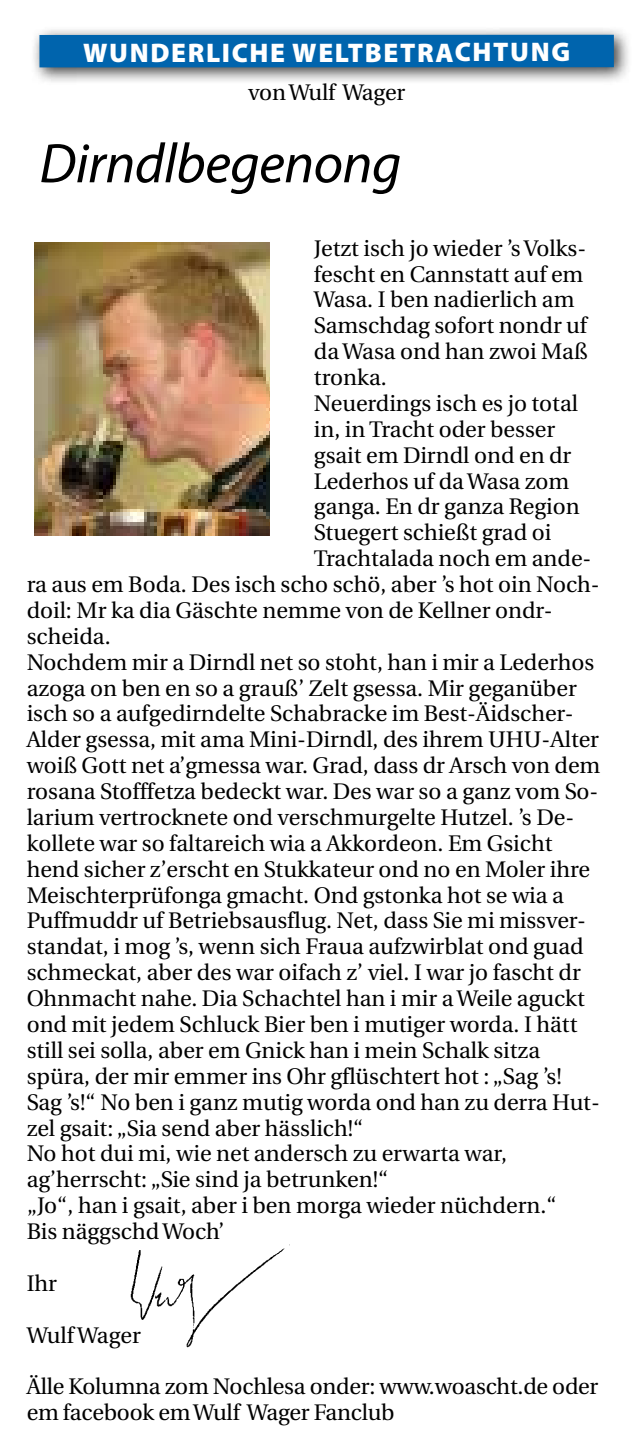
<style>
.page{position:relative;width:634px;height:1448px;background:#fff}
.page>*{position:absolute;margin:0;border:0;box-sizing:border-box;transform-origin:0 0}
.t1{font:italic 56.25px "Myriad Pro";letter-spacing:-.01em;color:#000}
.t2{font:900 27px "Myriad Pro";letter-spacing:.06em;color:#fff}
.t3{font:22.5px/25.9px "Utopia";color:#000}
</style>
<div class="page">
<div style="left:30px;top:25px;width:601px;height:61px;background:#000;opacity:.75"></div>
<div style="left:39px;top:35px;width:574px;height:32px;background:#0064ad"></div>
<img style="left:35px;top:242px;width:234px;height:294px">
<img style="left:130px;top:1244px;width:160px;height:104px">
<p class="t2" style="left:83px;top:34px;width:488px">WUNDERLICHE WELTBETRACHTUNG</p>
<p class="t3" style="left:248px;top:79px;width:158px">von Wulf Wager</p>
<h1 class="t1" style="left:39px;top:129px;width:363px">Dirndlbegenong</h1>
<p class="t3" style="left:314px;top:235px;width:274px">Jetzt isch jo wieder ’s Volks-</p>
<p class="t3" style="left:314px;top:261px;width:271px">fescht en Cannstatt auf em</p>
<p class="t3" style="left:314px;top:287px;width:262px">Wasa. I ben nadierlich am</p>
<p class="t3" style="left:314px;top:313px;width:274px">Samschdag sofort nondr uf</p>
<p class="t3" style="left:314px;top:339px;width:275px">da Wasa ond han zwoi Maß</p>
<p class="t3" style="left:314px;top:365px;width:74px">tronka.</p>
<p class="t3" style="left:314px;top:391px;width:265px">Neuerdings isch es jo total</p>
<p class="t3" style="left:314px;top:417px;width:243px">in, in Tracht oder besser</p>
<p class="t3" style="left:314px;top:442px;width:259px">gsait em Dirndl ond en dr</p>
<p class="t3" style="left:314px;top:468px;width:257px">Lederhos uf da Wasa zom</p>
<p class="t3" style="left:314px;top:494px;width:267px">ganga. En dr ganza Region</p>
<p class="t3" style="left:314px;top:520px;width:239px">Stuegert schießt grad oi</p>
<p class="t3" style="left:314px;top:546px;width:279px">Trachtalada noch em ande-</p>
<p class="t3" style="left:27px;top:572px;width:574px">ra aus em Boda. Des isch scho schö, aber ’s hot oin Noch-</p>
<p class="t3" style="left:27px;top:598px;width:527px">doil: Mr ka dia Gäschte nemme von de Kellner ondr-</p>
<p class="t3" style="left:27px;top:624px;width:85px">scheida.</p>
<p class="t3" style="left:27px;top:649px;width:569px">Nochdem mir a Dirndl net so stoht, han i mir a Lederhos</p>
<p class="t3" style="left:27px;top:675px;width:551px">azoga on ben en so a grauß’ Zelt gsessa. Mir geganüber</p>
<p class="t3" style="left:27px;top:701px;width:548px">isch so a aufgedirndelte Schabracke im Best-Äidscher-</p>
<p class="t3" style="left:27px;top:727px;width:573px">Alder gsessa, mit ama Mini-Dirndl, des ihrem UHU-Alter</p>
<p class="t3" style="left:27px;top:753px;width:575px">woiß Gott net a’gmessa war. Grad, dass dr Arsch von dem</p>
<p class="t3" style="left:27px;top:779px;width:573px">rosana Stofffetza bedeckt war. Des war so a ganz vom So-</p>
<p class="t3" style="left:27px;top:805px;width:549px">larium vertrocknete ond verschmurgelte Hutzel. ’s De-</p>
<p class="t3" style="left:27px;top:831px;width:527px">kollete war so faltareich wia a Akkordeon. Em Gsicht</p>
<p class="t3" style="left:27px;top:856px;width:564px">hend sicher z’erscht en Stukkateur ond no en Moler ihre</p>
<p class="t3" style="left:27px;top:882px;width:538px">Meischterprüfonga gmacht. Ond gstonka hot se wia a</p>
<p class="t3" style="left:27px;top:908px;width:560px">Puffmuddr uf Betriebsausflug. Net, dass Sie mi missver-</p>
<p class="t3" style="left:27px;top:934px;width:558px">standat, i mog ’s, wenn sich Fraua aufzwirblat ond guad</p>
<p class="t3" style="left:27px;top:960px;width:555px">schmeckat, aber des war oifach z’ viel. I war jo fascht dr</p>
<p class="t3" style="left:27px;top:986px;width:559px">Ohnmacht nahe. Dia Schachtel han i mir a Weile aguckt</p>
<p class="t3" style="left:27px;top:1012px;width:552px">ond mit jedem Schluck Bier ben i mutiger worda. I hätt</p>
<p class="t3" style="left:27px;top:1038px;width:515px">still sei solla, aber em Gnick han i mein Schalk sitza</p>
<p class="t3" style="left:27px;top:1063px;width:536px">spüra, der mir emmer ins Ohr gflüschtert hot : „Sag ’s!</p>
<p class="t3" style="left:27px;top:1089px;width:574px">Sag ’s!“ No ben i ganz mutig worda ond han zu derra Hut-</p>
<p class="t3" style="left:27px;top:1115px;width:338px">zel gsait: „Sia send aber hässlich!“</p>
<p class="t3" style="left:27px;top:1141px;width:481px">No hot dui mi, wie net andersch zu erwarta war,</p>
<p class="t3" style="left:27px;top:1167px;width:363px">ag’herrscht: „Sie sind ja betrunken!“</p>
<p class="t3" style="left:27px;top:1193px;width:531px">„Jo“, han i gsait, aber i ben morga wieder nüchdern.“</p>
<p class="t3" style="left:27px;top:1219px;width:199px">Bis näggschd Woch’</p>
<p class="t3" style="left:27px;top:1270px;width:32px">Ihr</p>
<p class="t3" style="left:27px;top:1322px;width:116px">Wulf Wager</p>
<p class="t3" style="left:27px;top:1374px;width:573px">Älle Kolumna zom Nochlesa onder: www.woascht.de oder em facebook em Wulf Wager Fanclub</p>
</div>
